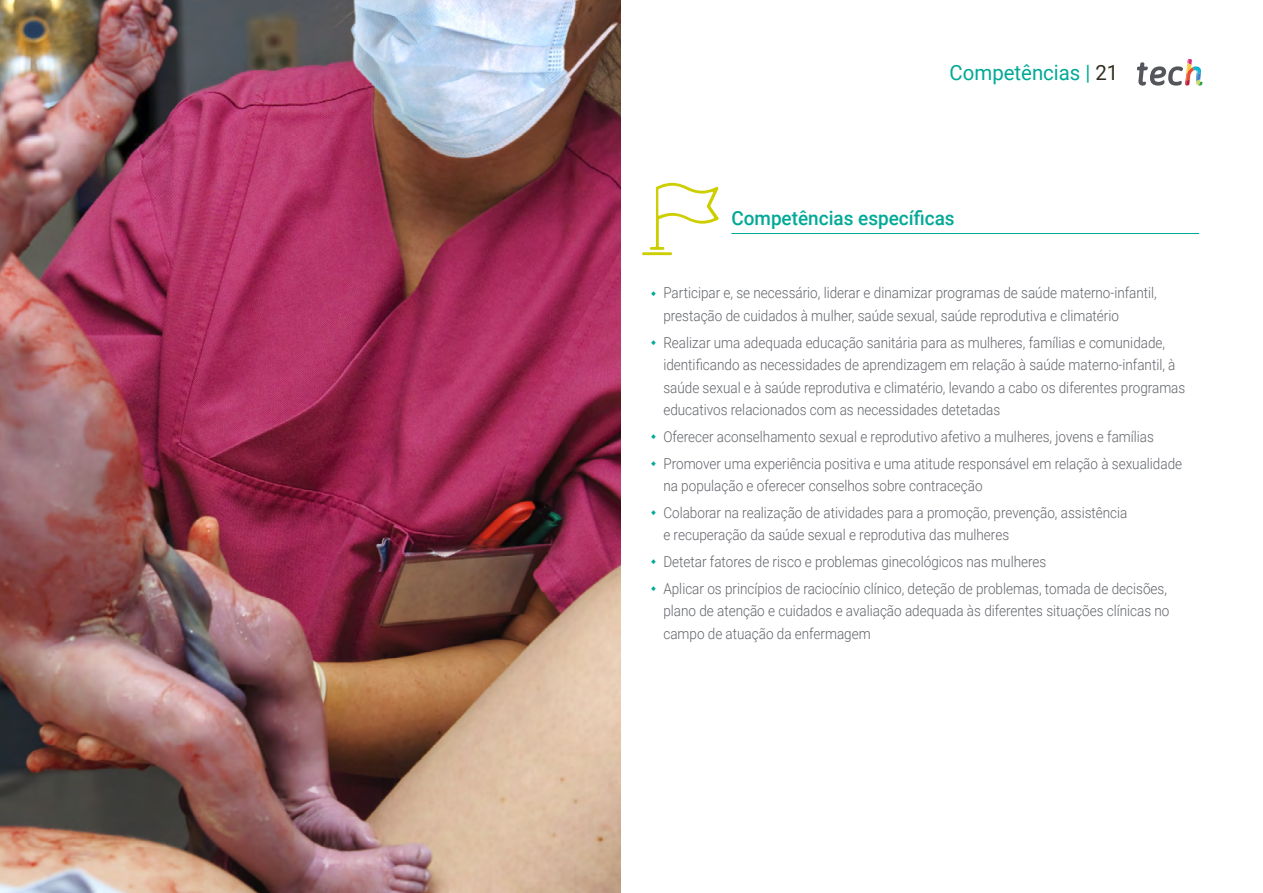
<style>
.page{position:relative;width:1263px;height:893px;background:#fff}
.page>*{position:absolute;margin:0;border:0;box-sizing:border-box;transform-origin:0 0}
.t1{font:21px "Roboto";color:#00a996}
.t2{font:500 19.5px "Roboto";color:#00a996}
.t3{font:300 15px/22.5px "Roboto";color:#61646a;scale:.9 1}
.s1{color:#312e20}
</style>
<div class="page">
<img style="left:0;top:0;width:621px;height:893px">
<hr style="left:731px;top:233px;width:468px;height:1px;background:#00a996">
<hr style="left:642px;top:252px;width:30px;height:3px;background:#cdce00">
<svg style="left:650px;top:183px;width:69px;height:67px"></svg>
<svg style="left:1137px;top:59px;width:65px;height:27px"></svg>
<h1 class="t1" style="left:950px;top:57px;width:170px">Competências | <span class="s1">21</span></h1>
<h2 class="t2" style="left:731px;top:205px;width:225px">Competências específicas</h2>
<p class="t3" style="left:663px;top:281px;width:550px">Participar e, se necessário, liderar e dinamizar programas de saúde materno-infantil, prestação de cuidados à mulher, saúde sexual, saúde reprodutiva e climatério</p>
<p class="t3" style="left:663px;top:330px;width:581px">Realizar uma adequada educação sanitária para as mulheres, famílias e comunidade, identificando as necessidades de aprendizagem em relação à saúde materno-infantil, à saúde sexual e à saúde reprodutiva e climatério, levando a cabo os diferentes programas educativos relacionados com as necessidades detetadas</p>
<p class="t3" style="left:663px;top:423px;width:578px;line-height:26.7px">Oferecer aconselhamento sexual e reprodutivo afetivo a mulheres, jovens e famílias<br>Promover uma experiência positiva e uma atitude responsável em relação à sexualidade</p>
<p class="t3" style="left:663px;top:472px;width:517px;line-height:26.7px">na população e oferecer conselhos sobre contraceção<br>Colaborar na realização de atividades para a promoção, prevenção, assistência</p>
<p class="t3" style="left:663px;top:521px;width:561px;line-height:26.7px">e recuperação da saúde sexual e reprodutiva das mulheres<br>Detetar fatores de risco e problemas ginecológicos nas mulheres<br>Aplicar os princípios de raciocínio clínico, deteção de problemas, tomada de decisões,</p>
<p class="t3" style="left:663px;top:599px;width:564px">plano de atenção e cuidados e avaliação adequada às diferentes situações clínicas no campo de atuação da enfermagem</p>
</div>
